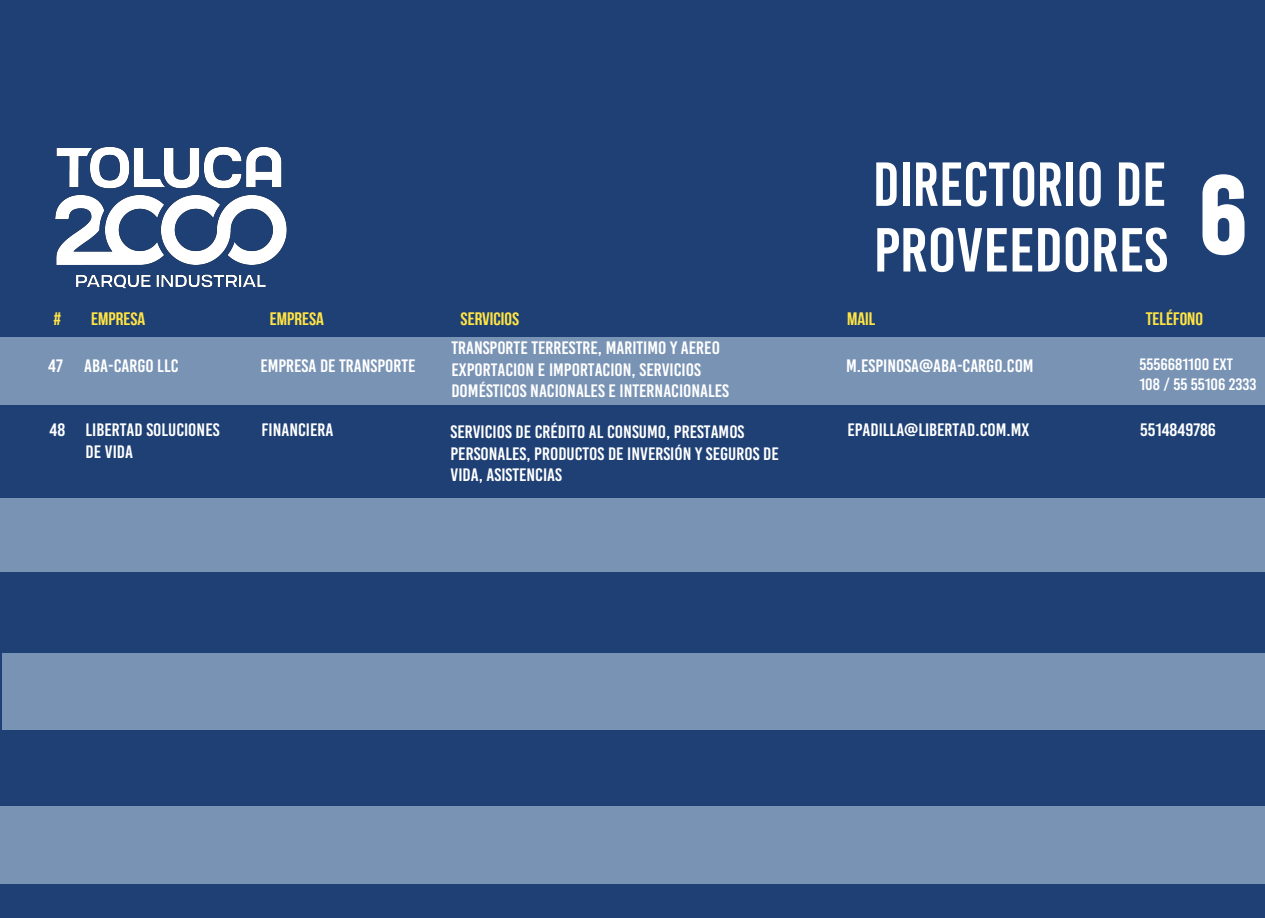
<style>
.page{position:relative;width:1265px;height:918px;background:#fff}
.page>*{position:absolute;margin:0;border:0;box-sizing:border-box;transform-origin:0 0}
.t1{font:61.95px/65.6px "Bebas Kai";color:#fff}
.t2{font:18px/21.6px "Bebas Kai";color:#fff;scale:1.06 1}
.t3{font:18px "Bebas Neue";color:#ffe443;scale:1.06 1}
.t4{font:16.5px/19.8px "Bebas Kai";color:#fff;scale:1.06 1}
</style>
<div class="page">
<div style="left:0;top:0;width:1264px;height:917px;background:#1e4075"></div>
<img style="left:55px;top:147px;width:232px;height:142px">
<div style="left:0;top:336px;width:1264px;height:68px;background:#7993b5"></div>
<div style="left:0;top:806px;width:1264px;height:77px;background:#7993b5"></div>
<div style="left:2px;top:652px;width:1262px;height:77px;background:#7993b5"></div>
<div style="left:0;top:498px;width:1264px;height:74px;background:#7993b5"></div>
<h1 class="t1" style="left:872px;top:152px;width:376px">DIRECTORIO DE<br>PROVEEDORES <sup>6</sup></h1>
<p class="t3" style="left:53px;top:308px;width:9px">#</p>
<p class="t3" style="left:91px;top:308px;width:53px">EMPRESA</p>
<p class="t3" style="left:270px;top:308px;width:53px">EMPRESA</p>
<p class="t3" style="left:460px;top:308px;width:57px">SERVICIOS</p>
<p class="t3" style="left:847px;top:308px;width:28px">MAIL</p>
<p class="t3" style="left:1145px;top:308px;width:55px">TELÉFONO</p>
<p class="t2" style="left:260px;top:354px;width:148px">EMPRESA DE TRANSPORTE</p>
<p class="t4" style="left:1139px;top:355px;width:112px">5556681100 EXT<br>108 / 55 55106 2333</p>
<p class="t2" style="left:451px;top:337px;width:263px">TRANSPORTE TERRESTRE, MARITIMO Y AEREO<br>EXPORTACION E IMPORTACION, SERVICIOS<br>DOMÉSTICOS NACIONALES E INTERNACIONALES</p>
<p class="t2" style="left:48px;top:355px;width:124px">47 ABA-CARGO LLC</p>
<p class="t2" style="left:846px;top:354px;width:178px">M.ESPINOSA@ABA-CARGO.COM</p>
<p class="t2" style="left:450px;top:421px;width:279px">SERVICIOS DE CRÉDITO AL CONSUMO, PRESTAMOS</p>
<p class="t2" style="left:847px;top:419px;width:173px">EPADILLA@LIBERTAD.COM.MX</p>
<p class="t2" style="left:450px;top:443px;width:311px">PERSONALES, PRODUCTOS DE INVERSIÓN Y SEGUROS DE<br>VIDA, ASISTENCIAS</p>
<p class="t2" style="left:50px;top:419px;width:162px">48 LIBERTAD SOLUCIONES</p>
<p class="t2" style="left:262px;top:419px;width:69px">FINANCIERA</p>
<p class="t2" style="left:1140px;top:419px;width:73px">5514849786</p>
<p class="t2" style="left:86px;top:440px;width:46px">DE VIDA</p>
</div>
